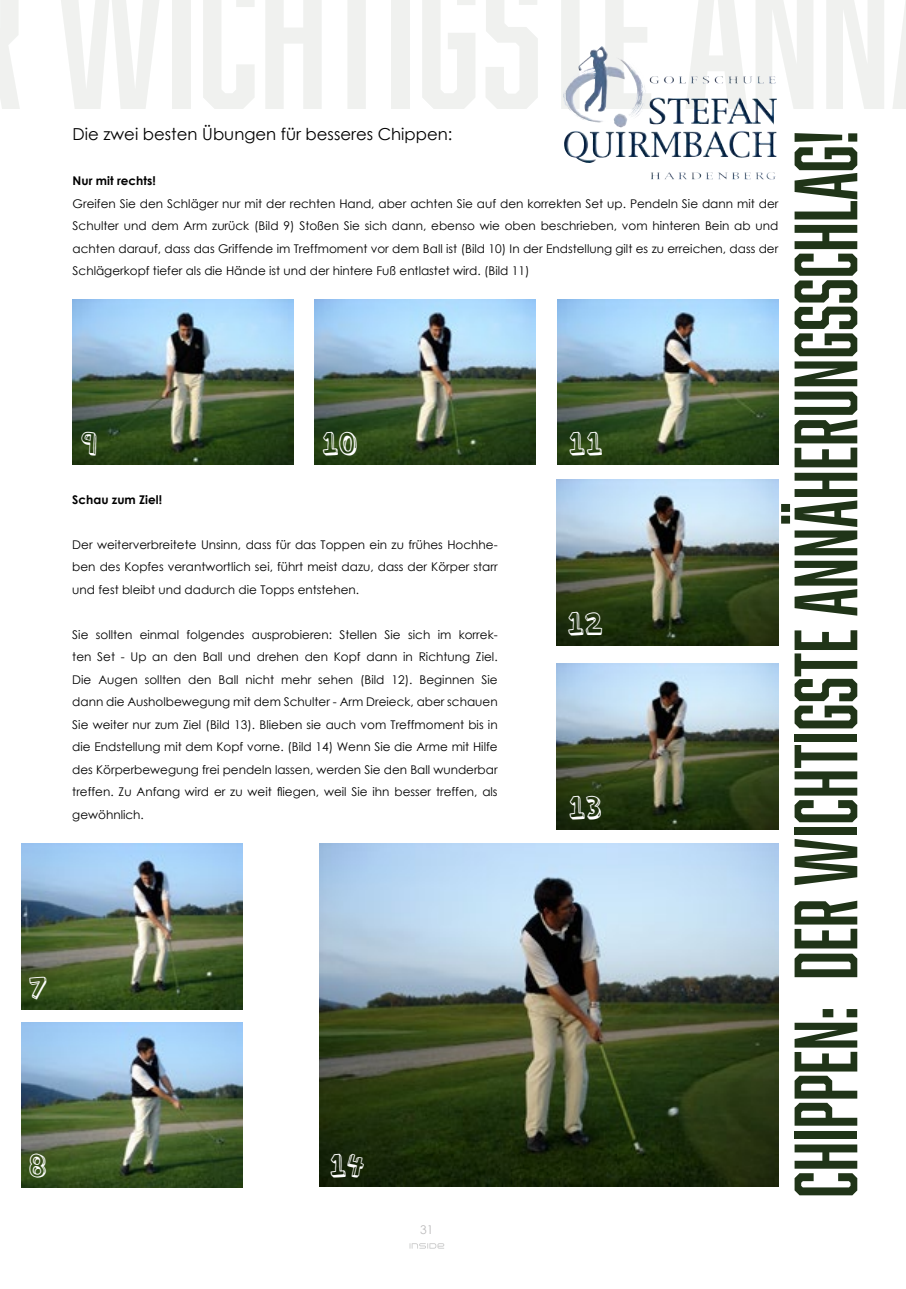
<style>
.page{position:relative;width:906px;height:1289px;background:#fff}
.page>*{position:absolute;margin:0;border:0;box-sizing:border-box;transform-origin:0 0}
.t1{font:82.5px "Abolition";color:#203418}
.t2{font:30.9px "Action Jackson";color:#fff}
.t3{font:16.5px "Century Gothic";color:#000}
.t4{font:12px/22.5px "Century Gothic";color:#000;text-align:justify}
.t5{font:700 12px "Century Gothic";color:#000}
.t6{font:12px "Century Gothic";color:#bcbbbc}
</style>
<div class="page">
<svg style="left:409px;top:1243px;width:35px;height:5px"></svg>
<img style="left:72px;top:299px;width:221px;height:166px">
<img style="left:315px;top:299px;width:221px;height:166px">
<img style="left:21px;top:843px;width:221px;height:166px">
<img style="left:21px;top:1022px;width:221px;height:165px">
<img style="left:557px;top:299px;width:221px;height:166px">
<img style="left:557px;top:479px;width:221px;height:166px">
<img style="left:557px;top:663px;width:221px;height:166px">
<img style="left:319px;top:843px;width:459px;height:343px">
<img style="left:578px;top:48px;width:22px;height:27px">
<h2 class="t2" style="left:29px;top:973px;width:20px">7</h2>
<h2 class="t2" style="left:30px;top:1151px;width:19px">8</h2>
<h3 class="t3" style="left:73px;top:122px;width:381px">Die zwei besten Übungen für besseres Chippen:</h3>
<p class="t5" style="left:73px;top:171px;width:85px">Nur mit rechts!</p>
<p class="t4" style="left:73px;top:192px;width:707px">Greifen Sie den Schläger nur mit der rechten Hand, aber achten Sie auf den korrekten Set up. Pendeln Sie dann mit der Schulter und dem Arm zurück (Bild 9) Stoßen Sie sich dann, ebenso wie oben beschrieben, vom hinteren Bein ab und achten darauf, dass das Griffende im Treffmoment vor dem Ball ist (Bild 10) In der Endstellung gilt es zu erreichen, dass der Schlägerkopf tiefer als die Hände ist und der hintere Fuß entlastet wird. (Bild 11)</p>
<h1 class="t1" style="left:778px;top:1197px;width:1069px;rotate:-90deg">CHIPPEN: DER WICHTIGSTE ANNÄHERUNGSSCHLAG!</h1>
<h2 class="t2" style="left:81px;top:429px;width:18px">9</h2>
<h2 class="t2" style="left:322px;top:429px;width:37px">10</h2>
<h2 class="t2" style="left:568px;top:429px;width:36px">11</h2>
<p class="t5" style="left:72px;top:490px;width:91px">Schau zum Ziel!</p>
<p class="t4" style="left:72px;top:533px;width:427px">Der weiterverbreitete Unsinn, dass für das Toppen ein zu frühes Hochhe&shy;ben des Kopfes verantwortlich sei, führt meist dazu, dass der Körper starr und fest bleibt und dadurch die Topps entstehen.</p>
<p class="t4" style="left:72px;top:623px;width:427px">Sie sollten einmal folgendes ausprobieren: Stellen Sie sich im korrek&shy;ten Set - Up an den Ball und drehen den Kopf dann in Richtung Ziel.<br>Die Augen sollten den Ball nicht mehr sehen (Bild 12). Beginnen Sie dann die Ausholbewegung mit dem Schulter - Arm Dreieck, aber schauen Sie weiter nur zum Ziel (Bild 13). Blieben sie auch vom Treffmoment bis in die Endstellung mit dem Kopf vorne. (Bild 14) Wenn Sie die Arme mit Hilfe des Körperbewegung frei pendeln lassen, werden Sie den Ball wunderbar treffen. Zu Anfang wird er zu weit fliegen, weil Sie ihn besser treffen, als gewöhnlich.</p>
<h2 class="t2" style="left:567px;top:609px;width:38px">12</h2>
<h2 class="t2" style="left:568px;top:793px;width:35px">13</h2>
<h2 class="t2" style="left:329px;top:1151px;width:37px">14</h2>
<p class="t6" style="left:420px;top:1220px;width:15px">31</p>
</div>
